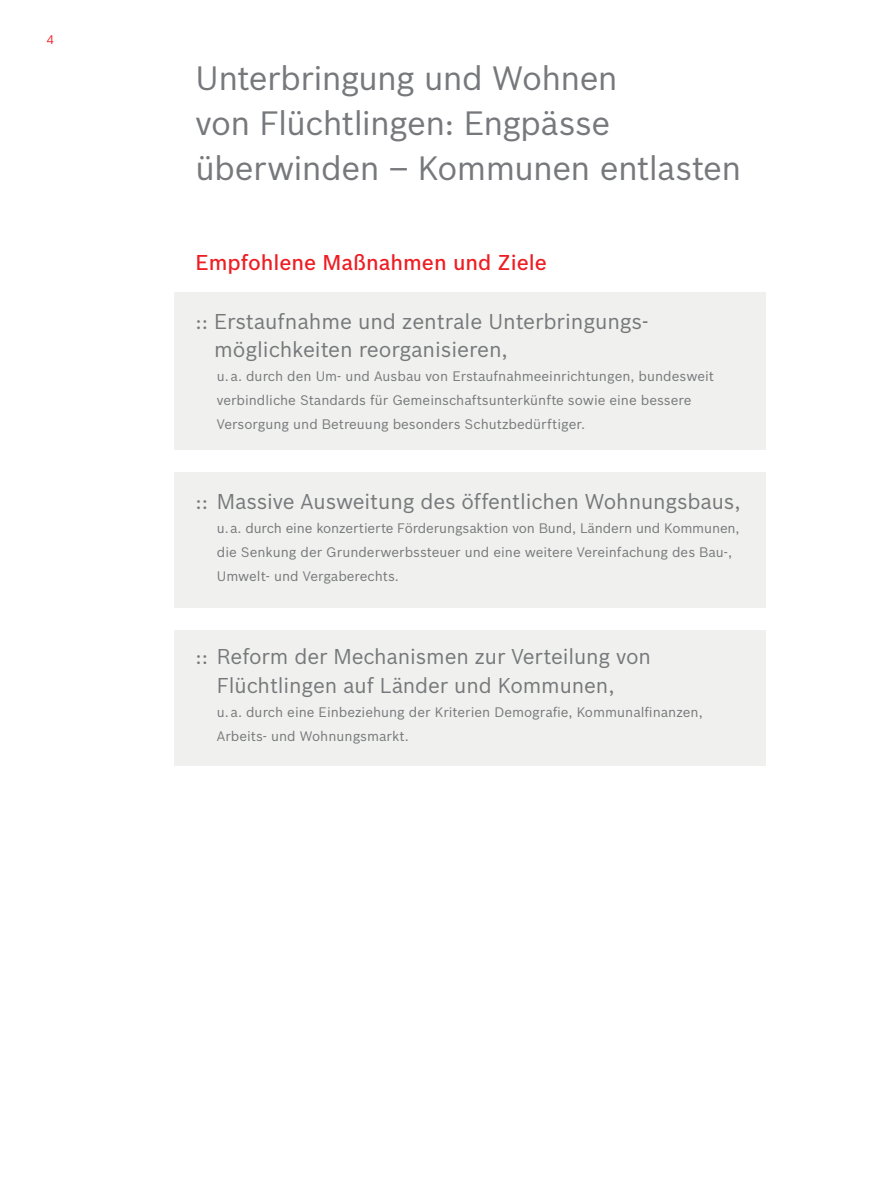
<style>
.page{position:relative;width:893px;height:1191px;background:#fff}
.page>*{position:absolute;margin:0;border:0;box-sizing:border-box;transform-origin:0 0}
.t1{font:33px/45px "Bosch Sans";letter-spacing:-.02em;color:#76787b}
.t2{font:21px/28.5px "Bosch Sans";letter-spacing:-.005em;color:#76787b}
.t3{font:500 21px "Bosch Sans";color:#ee1d23}
.t4{font:13.5px/24px "Bosch Sans";color:#76787b}
.t5{font:12px "Bosch Sans";color:#ee1d23}
</style>
<div class="page">
<div style="left:174px;top:293px;width:591px;height:157px;background:#f0f1ee"></div>
<div style="left:174px;top:472px;width:591px;height:136px;background:#f0f1ee"></div>
<div style="left:174px;top:630px;width:591px;height:135px;background:#f0f1ee"></div>
<p class="t5" style="left:47px;top:32px;width:9px">4</p>
<h1 class="t1" style="left:196px;top:55px;width:547px">Unterbringung und Wohnen<br>von Flüchtlingen: Engpässe überwinden – Kommunen entlasten</h1>
<h2 class="t3" style="left:196px;top:249px;width:353px">Empfohlene Maßnahmen und Ziele</h2>
<h2 class="t2" style="left:214px;top:306px;width:436px;text-indent:-19px">:: Erstaufnahme und zentrale Unterbringungs&shy;möglichkeiten reorganisieren,</h2>
<p class="t4" style="left:217px;top:364px;width:499px">u.a. durch den Um- und Ausbau von Erstaufnahmeeinrichtungen, bundesweit verbindliche Standards für Gemeinschaftsunterkünfte sowie eine bessere<br>Versorgung und Betreuung besonders Schutzbedürftiger.</p>
<h2 class="t2" style="left:196px;top:486px;width:547px">:: Massive Ausweitung des öffentlichen Wohnungsbaus,</h2>
<p class="t4" style="left:217px;top:515px;width:524px">u.a. durch eine konzertierte Förderungsaktion von Bund, Ländern und Kommunen, die Senkung der Grunderwerbssteuer und eine weitere Vereinfachung des Bau-,<br>Umwelt- und Vergaberechts.</p>
<h2 class="t2" style="left:217px;top:642px;width:436px;text-indent:-21px">:: Reform der Mechanismen zur Verteilung von<br>Flüchtlingen auf Länder und Kommunen,</h2>
<p class="t4" style="left:217px;top:699px;width:487px">u.a. durch eine Einbeziehung der Kriterien Demografie, Kommunalfinanzen,<br>Arbeits- und Wohnungsmarkt.</p>
</div>
